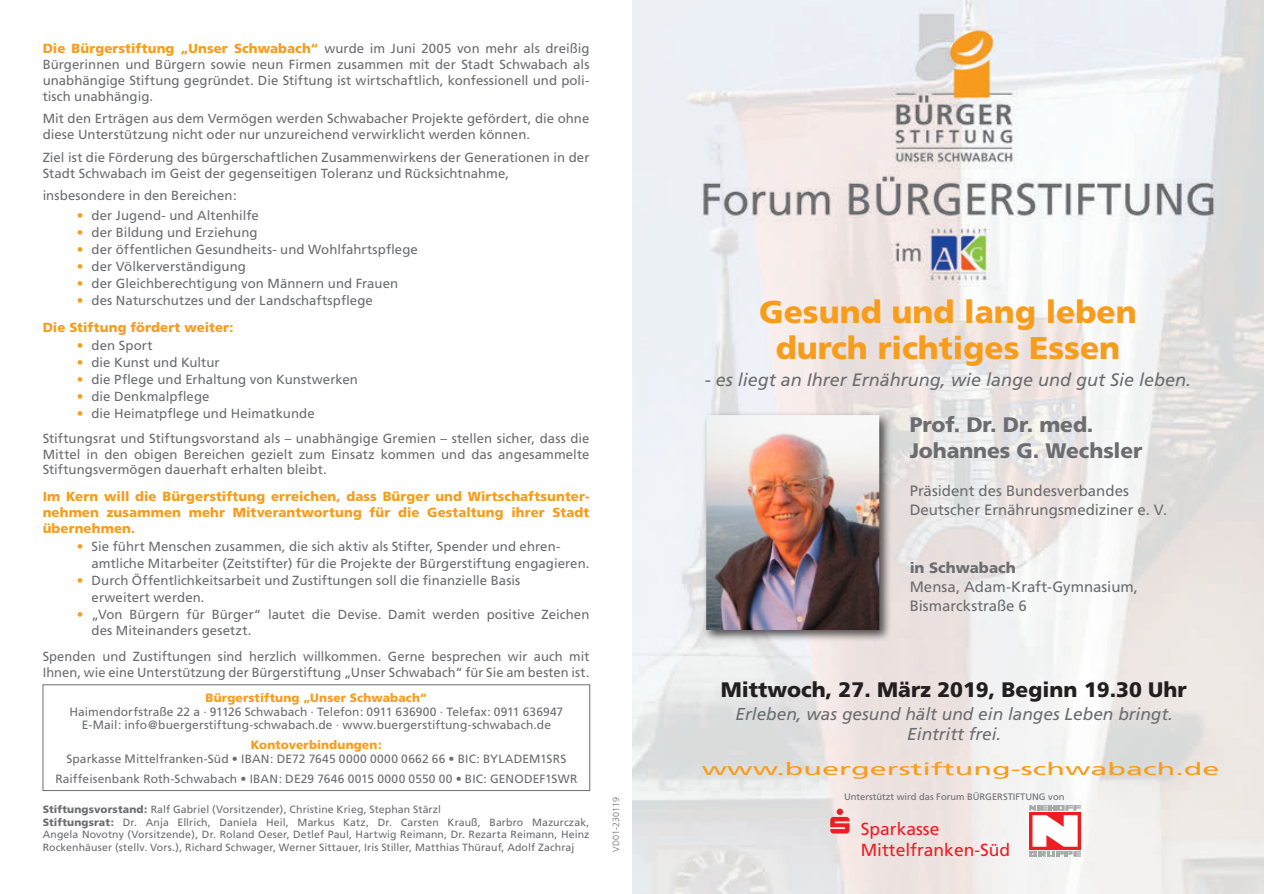
<style>
.page{position:relative;width:1264px;height:894px;background:#fff}
.page>*{position:absolute;margin:0;border:0;box-sizing:border-box;transform-origin:0 0}
.t1{font:900 31.5px "Frutiger";color:#f89c1c}
.t2{font:900 21px "Frutiger";color:#231f20}
.Copy_Tab{font:900 21px "Frutiger";letter-spacing:-.005em;color:#6c6d70}
.t3{font:italic 18px "Frutiger";color:#6c6d70}
.t4{font:17.4px/21px "Frutiger";color:#ee1d23}
.t5{font:italic 17.25px/20.7px "Frutiger";color:#6c6d70;text-align:center}
.t6{font:17.25px "Frutiger";color:#f89c1c;scale:1.77 1}
.Copy_Tab-2{font:15px "Frutiger";color:#6c6d70}
.Copy_Tab-3{font:900 15px "Frutiger";color:#6c6d70}
.Copy_9_3_75mm{font:13.2px/15.9px "Frutiger";letter-spacing:.005em;color:#6c6d70}
.Copy_Tab-4{font:13.2px/15.9px "Frutiger";letter-spacing:.005em;color:#6c6d70}
.Copy_9_3_75mm-2{font:900 13.2px/15.9px "Frutiger";letter-spacing:.005em;color:#f89c1c;text-align:justify}
.Copy_9_3_75mm-3{font:12px/13.5px "Frutiger";letter-spacing:.005em;color:#6c6d70;text-align:center}
.Copy_9_3_75mm-4{font:900 12px "Frutiger";letter-spacing:.01em;color:#f89c1c}
.Copy_9_3_75mm-5{font:10.5px/12.8px "Frutiger";letter-spacing:.01em;color:#6c6d70;text-align:justify}
.t7{font:9.3px "Frutiger";color:#6c6d70}
.t8{font:300 9px "Frutiger";color:#6c6d70}
.s1{font-weight:900;color:#f89c1c}
.s2{color:#f89c1c}
.s3{font-weight:900}
</style>
<div class="page">
<div style="left:43px;top:684px;width:547px;height:106px;border:1px solid #6c6d70"></div>
<img style="left:632px;top:0;width:631px;height:893px">
<div style="left:702px;top:411px;width:189px;height:231px;background:#231f20;opacity:.75"></div>
<img style="left:706px;top:415px;width:173px;height:214px">
<svg style="left:830px;top:808px;width:19px;height:25px"></svg>
<svg style="left:1028px;top:804px;width:52px;height:52px"></svg>
<p class="Copy_9_3_75mm" style="left:43px;top:41px;width:548px;text-align:justify"><span class="s1">Die Bürgerstiftung „Unser Schwabach“</span> wurde im Juni 2005 von mehr als dreißig Bürgerinnen und Bürgern sowie neun Firmen zusammen mit der Stadt Schwabach als unabhängige Stiftung gegründet. Die Stiftung ist wirtschaftlich, konfessionell und poli&shy;tisch unabhängig.</p>
<p class="Copy_9_3_75mm" style="left:43px;top:111px;width:548px">Mit den Erträgen aus dem Vermögen werden Schwabacher Projekte gefördert, die ohne diese Unterstützung nicht oder nur unzureichend verwirklicht werden können.</p>
<p class="Copy_9_3_75mm" style="left:43px;top:149px;width:548px">Ziel ist die Förderung des bürgerschaftlichen Zusammenwirkens der Generationen in der<br>Stadt Schwabach im Geist der gegenseitigen Toleranz und Rücksichtnahme,</p>
<p class="Copy_9_3_75mm" style="left:43px;top:187px;width:195px">insbesondere in den Bereichen:</p>
<p class="Copy_Tab-4" style="left:77px;top:208px;width:184px"><span class="s2">•</span> der Jugend- und Altenhilfe</p>
<p class="Copy_Tab-4" style="left:77px;top:225px;width:182px"><span class="s2">•</span> der Bildung und Erziehung</p>
<p class="Copy_Tab-4" style="left:77px;top:242px;width:342px"><span class="s2">•</span> der öffentlichen Gesundheits- und Wohlfahrtspflege</p>
<p class="Copy_Tab-4" style="left:77px;top:259px;width:171px"><span class="s2">•</span> der Völkerverständigung</p>
<p class="Copy_Tab-4" style="left:77px;top:276px;width:323px"><span class="s2">•</span> der Gleichberechtigung von Männern und Frauen</p>
<p class="Copy_Tab-4" style="left:77px;top:293px;width:298px"><span class="s2">•</span> des Naturschutzes und der Landschaftspflege</p>
<p class="Copy_9_3_75mm-2" style="left:43px;top:319px;width:192px">Die Stiftung fördert weiter:</p>
<p class="Copy_Tab-4" style="left:77px;top:337px;width:77px"><span class="s2">•</span> den Sport</p>
<p class="Copy_Tab-4" style="left:77px;top:354px;width:144px"><span class="s2">•</span> die Kunst und Kultur</p>
<p class="Copy_Tab-4" style="left:77px;top:371px;width:283px"><span class="s2">•</span> die Pflege und Erhaltung von Kunstwerken</p>
<p class="Copy_Tab-4" style="left:77px;top:388px;width:134px"><span class="s2">•</span> die Denkmalpflege</p>
<p class="Copy_Tab-4" style="left:77px;top:405px;width:239px"><span class="s2">•</span> die Heimatpflege und Heimatkunde</p>
<p class="Copy_9_3_75mm" style="left:43px;top:430px;width:548px;text-align:justify">Stiftungsrat und Stiftungsvorstand als – unabhängige Gremien – stellen sicher, dass die Mittel in den obigen Bereichen gezielt zum Einsatz kommen und das angesammelte Stiftungsvermögen dauerhaft erhalten bleibt.</p>
<p class="Copy_9_3_75mm-2" style="left:43px;top:488px;width:548px">Im Kern will die Bürgerstiftung erreichen, dass Bürger und Wirtschaftsunter&shy;nehmen zusammen mehr Mitverantwortung für die Gestaltung ihrer Stadt übernehmen.</p>
<p class="Copy_Tab-4" style="left:77px;top:538px;width:485px"><span class="s2">•</span> Sie führt Menschen zusammen, die sich aktiv als Stifter, Spender und ehren-</p>
<p class="Copy_Tab-4" style="left:92px;top:555px;width:499px">amtliche Mitarbeiter (Zeitstifter) für die Projekte der Bürgerstiftung engagieren.</p>
<p class="Copy_Tab-4" style="left:77px;top:572px;width:445px"><span class="s2">•</span> Durch Öffentlichkeitsarbeit und Zustiftungen soll die finanzielle Basis</p>
<p class="Copy_Tab-4" style="left:92px;top:589px;width:114px">erweitert werden.</p>
<p class="Copy_Tab-4" style="left:92px;top:606px;width:499px;text-indent:-15px"><span class="s2">•</span> „Von Bürgern für Bürger“ lautet die Devise. Damit werden positive Zeichen des Miteinanders gesetzt.</p>
<p class="Copy_9_3_75mm" style="left:43px;top:648px;width:548px">Spenden und Zustiftungen sind herzlich willkommen. Gerne besprechen wir auch mit<br>Ihnen, wie eine Unterstützung der Bürgerstiftung „Unser Schwabach“ für Sie am besten ist.</p>
<p class="Copy_9_3_75mm-4" style="left:205px;top:690px;width:223px">Bürgerstiftung „Unser Schwabach“</p>
<p class="Copy_9_3_75mm-3" style="left:69px;top:704px;width:495px">Haimendorfstraße 22 a · 91126 Schwabach · Telefon: 0911 636900 · Telefax: 0911 636947<br>E-Mail: info@buergerstiftung-schwabach.de · www.buergerstiftung-schwabach.de</p>
<p class="Copy_9_3_75mm-4" style="left:251px;top:737px;width:132px">Kontoverbindungen:</p>
<p class="Copy_9_3_75mm-3" style="left:66px;top:751px;width:501px">Sparkasse Mittelfranken-Süd • IBAN: DE72 7645 0000 0000 0662 66 • BIC: BYLADEM1SRS</p>
<p class="Copy_9_3_75mm-3" style="left:55px;top:771px;width:523px">Raiffeisenbank Roth-Schwabach • IBAN: DE29 7646 0015 0000 0550 00 • BIC: GENODEF1SWR</p>
<p class="Copy_9_3_75mm-5" style="left:43px;top:802px;width:400px"><span class="s3">Stiftungsvorstand:</span> Ralf Gabriel (Vorsitzender), Christine Krieg, Stephan Stärzl</p>
<p class="Copy_9_3_75mm-5" style="left:43px;top:815px;width:548px"><span class="s3">Stiftungsrat:</span> Dr. Anja Ellrich, Daniela Heil, Markus Katz, Dr. Carsten Krauß, Barbro Mazurczak, Angela Novotny (Vorsitzende), Dr. Roland Oeser, Detlef Paul, Hartwig Reimann, Dr. Rezarta Reimann, Heinz Rockenhäuser (stellv. Vors.), Richard Schwager, Werner Sittauer, Iris Stiller, Matthias Thürauf, Adolf Zachraj</p>
<p class="t8" style="left:611px;top:851px;width:56px;rotate:-90deg">VD01-230119</p>
<p class="t1" style="left:759px;top:293px;width:379px">Gesund und lang leben</p>
<p class="t1" style="left:775px;top:329px;width:346px">durch richtiges Essen</p>
<p class="t3" style="left:704px;top:369px;width:488px">- es liegt an Ihrer Ernährung, wie lange und gut Sie leben.</p>
<p class="Copy_Tab" style="left:909px;top:411px;width:185px">Prof. Dr. Dr. med.</p>
<p class="Copy_Tab" style="left:909px;top:438px;width:234px">Johannes G. Wechsler</p>
<p class="Copy_Tab-2" style="left:909px;top:482px;width:221px">Präsident des Bundesverbandes</p>
<p class="Copy_Tab-2" style="left:909px;top:501px;width:259px">Deutscher Ernährungsmediziner e. V.</p>
<p class="Copy_Tab-3" style="left:909px;top:558px;width:108px">in Schwabach</p>
<p class="Copy_Tab-2" style="left:909px;top:577px;width:230px">Mensa, Adam-Kraft-Gymnasium,</p>
<p class="Copy_Tab-2" style="left:909px;top:596px;width:119px">Bismarckstraße 6</p>
<p class="t2" style="left:720px;top:676px;width:467px">Mittwoch, 27. März 2019, Beginn 19.30 Uhr</p>
<p class="t5" style="left:735px;top:703px;width:439px">Erleben, was gesund hält und ein langes Leben bringt.<br>Eintritt frei.</p>
<p class="t6" style="left:701px;top:758px;width:294px">www.buergerstiftung-schwabach.de</p>
<p class="t7" style="left:843px;top:790px;width:222px">Unterstützt wird das Forum BÜRGERSTIFTUNG von</p>
<p class="t4" style="left:860px;top:818px;width:151px">Sparkasse<br>Mittelfranken-Süd</p>
</div>
